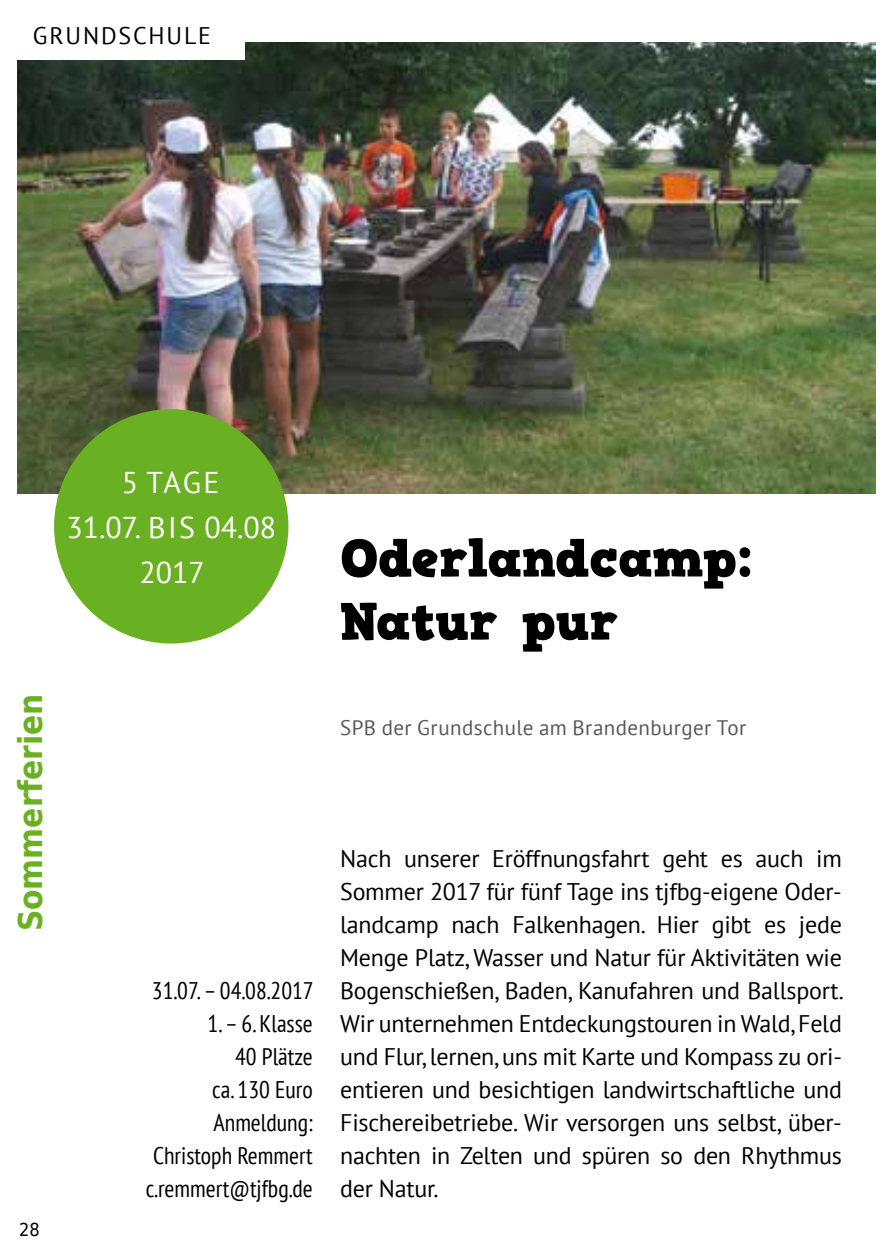
<style>
.page{position:relative;width:893px;height:1259px;background:#fff}
.page>*{position:absolute;margin:0;border:0;box-sizing:border-box;transform-origin:0 0}
.t1{font:52.5px/63px "HVD Comic Serif Pro";color:#000}
.t2{font:700 33px "DejaVu Sans Condensed";color:#6ab023}
.t3{font:30px/45px "PT Sans";color:#fff;text-align:center}
.t4{font:24px/33px "PT Sans";letter-spacing:-.01em;color:#000;text-align:justify}
.t5{font:condensed 24px/33px "PT Sans";color:#000;text-align:right}
.t6{font:24px "PT Sans";letter-spacing:.075em;color:#000}
.t7{font:21px "PT Sans";letter-spacing:.02em;color:#58585a}
.t8{font:18px "DejaVu Sans Condensed";color:#000}
</style>
<div class="page">
<img style="left:17px;top:43px;width:859px;height:450px">
<div style="left:54px;top:409px;width:234px;height:234px;background:#6ab023;border-radius:50%"></div>
<div style="left:0;top:17px;width:244px;height:43px;background:#fff"></div>
<p class="t6" style="left:33px;top:20px;width:180px">GRUNDSCHULE</p>
<p class="t3" style="left:66px;top:459px;width:211px">5 TAGE<br>31.07. BIS 04.08<br>2017</p>
<h2 class="t2" style="left:3px;top:931px;width:239px;rotate:-90deg">Sommerferien</h2>
<p class="t8" style="left:19px;top:1214px;width:22px">28</p>
<p class="t5" style="left:152px;top:974px;width:163px">31.07. – 04.08.2017</p>
<p class="t5" style="left:146px;top:1007px;width:168px">1. – 6. Klasse<br>40 Plätze<br>ca. 130 Euro<br>Anmeldung:<br>Christoph Remmert c.remmert@tjfbg.de</p>
<h1 class="t1" style="left:340px;top:527px;width:414px">Oderlandcamp:<br>Natur pur</h1>
<p class="t7" style="left:340px;top:714px;width:408px">SPB der Grundschule am Brandenburger Tor</p>
<p class="t4" style="left:340px;top:842px;width:505px">Nach unserer Eröffnungsfahrt geht es auch im Sommer 2017 für fünf Tage ins tjfbg-eigene Oder&shy;landcamp nach Falkenhagen. Hier gibt es jede Menge Platz, Wasser und Natur für Aktivitäten wie Bogenschießen, Baden, Kanufahren und Ballsport.<br>Wir unternehmen Entdeckungstouren in Wald, Feld und Flur, lernen, uns mit Karte und Kompass zu ori&shy;entieren und besichtigen landwirtschaftliche und Fischereibetriebe. Wir versorgen uns selbst, über&shy;nachten in Zelten und spüren so den Rhythmus der Natur.</p>
</div>
